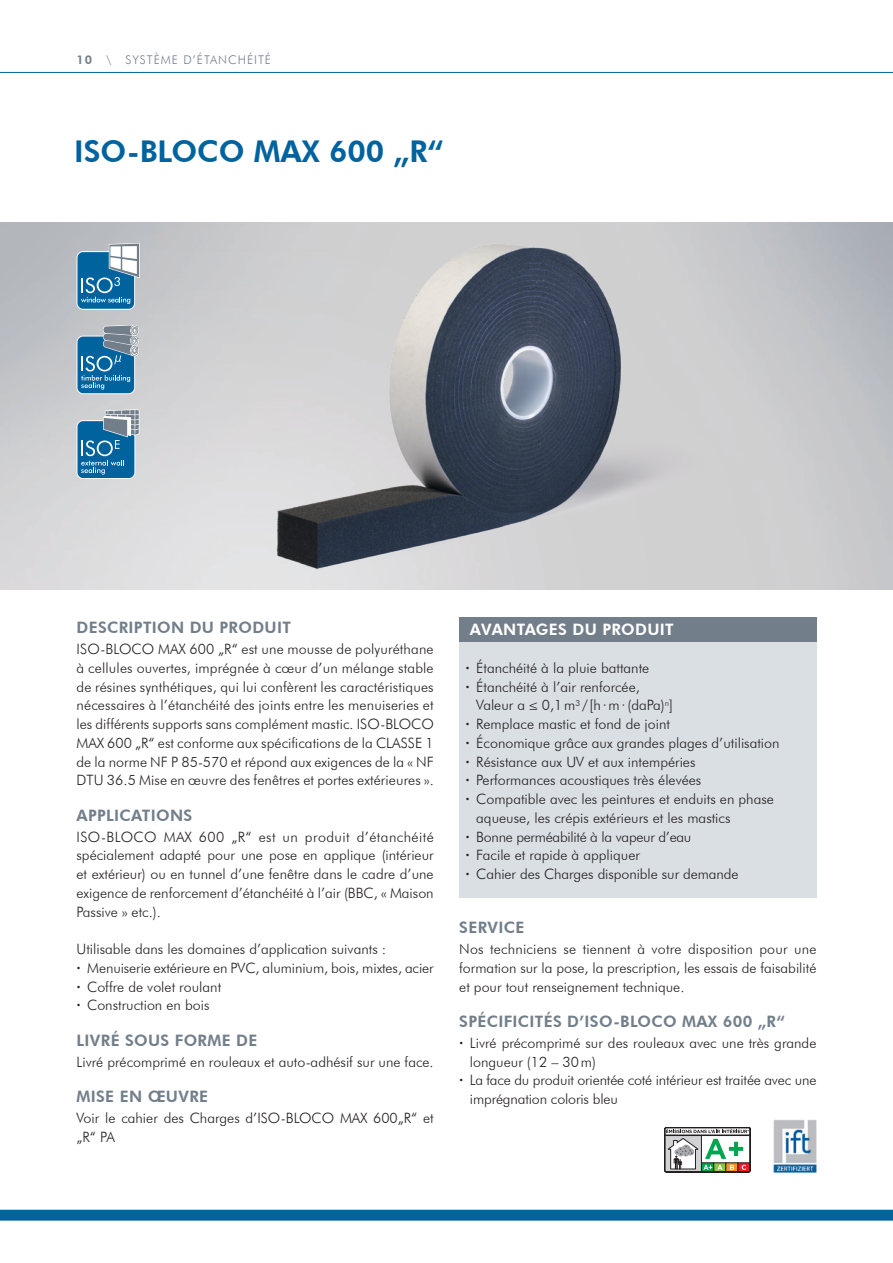
<style>
.page{position:relative;width:893px;height:1263px;background:#fff}
.page>*{position:absolute;margin:0;border:0;box-sizing:border-box;transform-origin:0 0}
.t1{font:800 30px "Futura BT";color:#00639e}
.t2{font:800 15.75px "Futura BT";letter-spacing:.02em;color:#727f8a}
.t3{font:800 15.75px "Futura BT";letter-spacing:.02em;color:#fff}
.t4{font:300 14.25px/18.8px "Futura BT";color:#231f20;text-align:justify}
.t5{font:300 14.25px "Futura BT";letter-spacing:-.02em;color:#231f20}
.t6{font:300 12px "Futura BT";letter-spacing:.08em;color:#727f8a}
.s1{font-weight:800}
.s2{font-family:"Helvetica Neue LTW1 G"}
</style>
<div class="page">
<img style="left:7px;top:222px;width:875px;height:366px">
<svg style="left:664px;top:1127px;width:86px;height:45px"></svg>
<img style="left:773px;top:1119px;width:43px;height:53px">
<div style="left:459px;top:617px;width:357px;height:25px;background:#727f8a"></div>
<div style="left:459px;top:642px;width:357px;height:255px;background:#dadfe3"></div>
<img style="left:0;top:223px;width:151px;height:366px">
<svg style="left:77px;top:243px;width:63px;height:67px;background:#5c96b8"></svg>
<svg style="left:77px;top:325px;width:62px;height:69px;background:#508aae"></svg>
<svg style="left:77px;top:409px;width:62px;height:70px;background:#528db1"></svg>
<div style="left:0;top:1210px;width:893px;height:10px;background:#00639e"></div>
<hr style="left:0;top:72px;width:893px;height:1px;background:#00639e">
<p class="t6" style="left:77px;top:53px;width:196px"><span class="s1">10</span> \ SYSTÈME D’ÉTANCHÉITÉ</p>
<h1 class="t1" style="left:74px;top:133px;width:371px">ISO-BLOCO MAX 600 „R“</h1>
<p class="t2" style="left:77px;top:618px;width:216px">DESCRIPTION DU PRODUIT</p>
<p class="t4" style="left:77px;top:639px;width:359px">ISO-BLOCO MAX 600 „R“ est une mousse de polyuréthane à cellules ouvertes, imprégnée à cœur d’un mélange stable de résines synthétiques, qui lui confèrent les caractéristiques nécessaires à l’étanchéité des joints entre les menuiseries et les différents supports sans complément mastic. ISO-BLOCO MAX 600 „R“ est conforme aux spécifications de la CLASSE 1 de la norme NF P 85-570 et répond aux exigences de la « NF DTU 36.5 Mise en œuvre des fenêtres et portes extérieures ».</p>
<p class="t2" style="left:77px;top:805px;width:117px">APPLICATIONS</p>
<p class="t4" style="left:77px;top:827px;width:359px">ISO-BLOCO MAX 600 „R“ est un produit d’étanchéité spécialement adapté pour une pose en applique (intérieur et extérieur) ou en tunnel d’une fenêtre dans le cadre d’une exigence de renforcement d’étanchéité à l’air (BBC, « Maison Passive » etc.).</p>
<p class="t4" style="left:77px;top:939px;width:359px;text-align:left">Utilisable dans les domaines d’application suivants :<br><span class="s1">·</span> Menuiserie extérieure en PVC, aluminium, bois, mixtes, acier <span class="s1">·</span> Coffre de volet roulant<br><span class="s1">·</span> Construction en bois</p>
<p class="t2" style="left:77px;top:1030px;width:182px">LIVRÉ SOUS FORME DE</p>
<p class="t4" style="left:77px;top:1052px;width:359px">Livré précomprimé en rouleaux et auto-adhésif sur une face.</p>
<p class="t2" style="left:77px;top:1087px;width:133px">MISE EN ŒUVRE</p>
<p class="t4" style="left:77px;top:1108px;width:359px">Voir le cahier des Charges d’ISO-BLOCO MAX 600„R“ et „R“ PA</p>
<p class="t3" style="left:470px;top:620px;width:205px">AVANTAGES DU PRODUIT</p>
<p class="t4" style="left:466px;top:658px;width:185px"><span class="s1">·</span> Étanchéité à la pluie battante</p>
<p class="t4" style="left:466px;top:677px;width:176px"><span class="s1">·</span> Étanchéité à l’air renforcée,</p>
<p class="t4" style="left:476px;top:696px;width:198px">Valeur a <span class="s2">≤</span> 0,1m<sup>3</sup> / [h·m·(daPa)<sup>n</sup>]</p>
<p class="t4" style="left:466px;top:714px;width:206px"><span class="s1">·</span> Remplace mastic et fond de joint</p>
<p class="t4" style="left:466px;top:733px;width:315px"><span class="s1">·</span> Économique grâce aux grandes plages d’utilisation</p>
<p class="t4" style="left:466px;top:752px;width:231px"><span class="s1">·</span> Résistance aux UV et aux intempéries</p>
<p class="t4" style="left:466px;top:771px;width:237px"><span class="s1">·</span> Performances acoustiques très élevées</p>
<p class="t4" style="left:466px;top:789px;width:310px"><span class="s1">·</span> Compatible avec les peintures et enduits en phase</p>
<p class="t4" style="left:476px;top:808px;width:256px">aqueuse, les crépis extérieurs et les mastics</p>
<p class="t5" style="left:466px;top:828px;width:227px"><span class="s1">·</span> Bonne perméabilité à la vapeur d’eau</p>
<p class="t4" style="left:466px;top:846px;width:176px"><span class="s1">·</span> Facile et rapide à appliquer</p>
<p class="t4" style="left:466px;top:864px;width:275px"><span class="s1">·</span> Cahier des Charges disponible sur demande</p>
<p class="t2" style="left:459px;top:918px;width:67px">SERVICE</p>
<p class="t4" style="left:459px;top:939px;width:359px">Nos techniciens se tiennent à votre disposition pour une formation sur la pose, la prescription, les essais de faisabilité et pour tout renseignement technique.</p>
<p class="t2" style="left:459px;top:1012px;width:327px">SPÉCIFICITÉS D’ISO-BLOCO MAX 600 „R“</p>
<p class="t4" style="left:459px;top:1033px;width:359px"><span class="s1">·</span> Livré précomprimé sur des rouleaux avec une très grande</p>
<p class="t4" style="left:470px;top:1052px;width:128px">longueur (12 – 30m)</p>
<p class="t4" style="left:459px;top:1071px;width:359px"><span class="s1">·</span> La face du produit orientée coté intérieur est traitée avec une</p>
<p class="t4" style="left:470px;top:1089px;width:150px">imprégnation coloris bleu</p>
</div>
